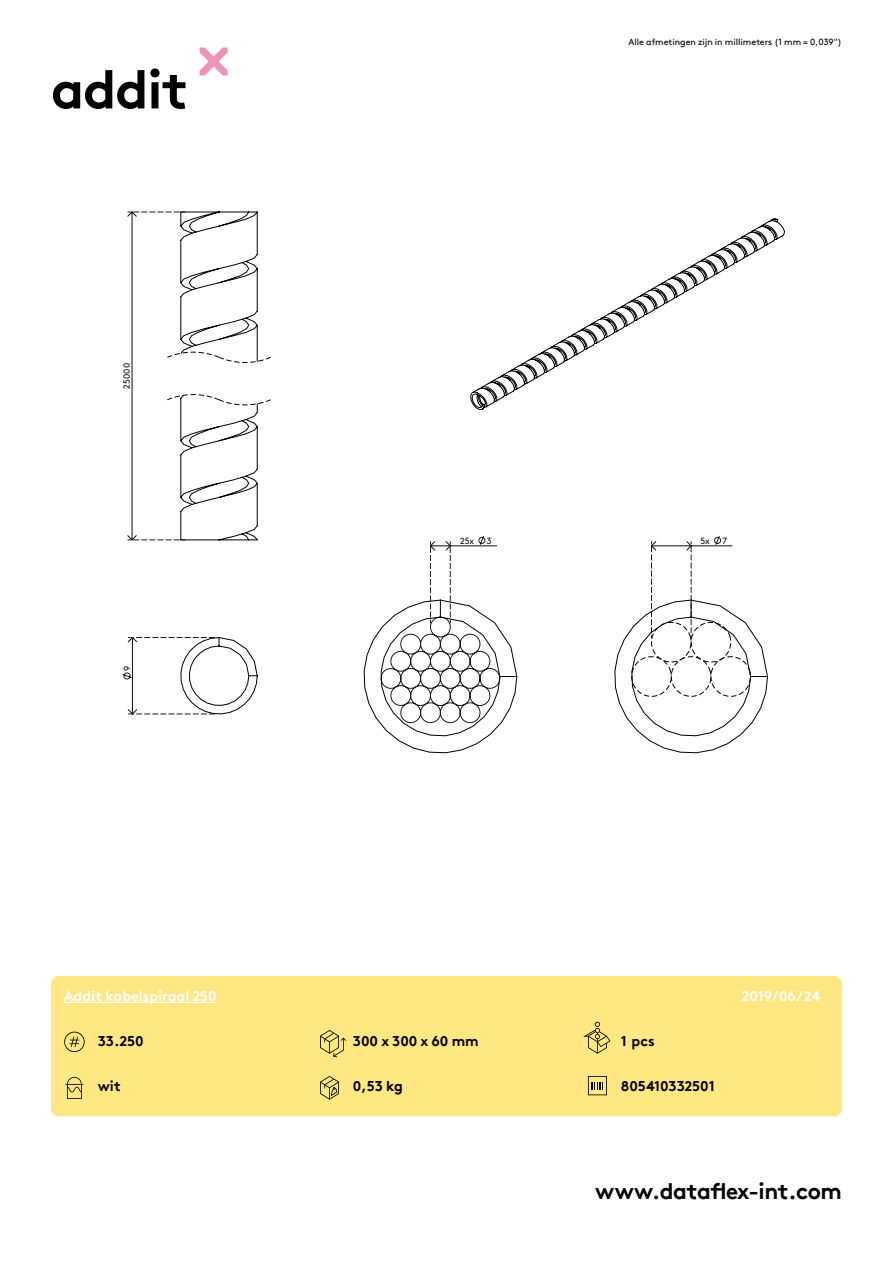
<style>
.page{position:relative;width:893px;height:1263px;background:#fff}
.page>*{position:absolute;margin:0;border:0;box-sizing:border-box;transform-origin:0 0}
.hoofdstuk{font:700 54px "Brown Pro TT";letter-spacing:-.02em;color:#000}
.t1{font:700 22.5px "Brown Pro TT";letter-spacing:-.02em;color:#000}
.specificaties{font:700 14.25px "Brown Pro TT";color:#000}
.t2{font:700 14.25px "Brown Pro TT";color:#fff}
.t3{font:9px "Brown";color:#000}
.t4{font:9px "Brown Pro TT Regular Alt";color:#191924}
</style>
<div class="page">
<svg style="left:200px;top:47px;width:28px;height:28px"></svg>
<div style="left:51px;top:976px;width:791px;height:140px;background:#ffe782"></div>
<svg style="left:122px;top:637px;width:136px;height:78px"></svg>
<svg style="left:127px;top:211px;width:144px;height:330px"></svg>
<svg style="left:470px;top:218px;width:315px;height:192px"></svg>
<svg style="left:363px;top:536px;width:405px;height:217px"></svg>
<svg style="left:64px;top:1032px;width:21px;height:20px"></svg>
<svg style="left:65px;top:1077px;width:18px;height:22px"></svg>
<svg style="left:320px;top:1030px;width:26px;height:27px"></svg>
<svg style="left:583px;top:1022px;width:27px;height:32px"></svg>
<svg style="left:320px;top:1076px;width:19px;height:24px"></svg>
<svg style="left:588px;top:1076px;width:19px;height:19px"></svg>
<hr style="left:64px;top:1002px;width:153px;height:1px;background:#fff">
<p class="hoofdstuk" style="left:51px;top:46px;width:139px">addit</p>
<p class="t4" style="left:120px;top:389px;width:27px;rotate:-90deg">25000</p>
<p class="t4" style="left:120px;top:671px;width:7px;rotate:-90deg">9</p>
<p class="t3" style="left:628px;top:35px;width:215px">Alle afmetingen zijn in millimeters (1 mm = 0,039")</p>
<p class="t4" style="left:460px;top:534px;width:16px">25x</p>
<p class="t4" style="left:487px;top:534px;width:6px">3</p>
<p class="t4" style="left:700px;top:534px;width:11px">5x</p>
<p class="t4" style="left:723px;top:534px;width:6px">7</p>
<h3 class="t2" style="left:64px;top:985px;width:154px">Addit kabelspiraal 250</h3>
<h3 class="t2" style="left:742px;top:985px;width:80px">2019/06/24</h3>
<h3 class="specificaties" style="left:98px;top:1029px;width:47px">33.250</h3>
<p class="specificaties" style="left:98px;top:1074px;width:25px">wit</p>
<p class="specificaties" style="left:353px;top:1029px;width:127px">300 x 300 x 60 mm</p>
<p class="specificaties" style="left:621px;top:1029px;width:35px">1 pcs</p>
<p class="specificaties" style="left:353px;top:1074px;width:52px">0,53 kg</p>
<h3 class="specificaties" style="left:621px;top:1074px;width:96px">805410332501</h3>
<h2 class="t1" style="left:595px;top:1173px;width:248px">www.dataflex-int.com</h2>
</div>
